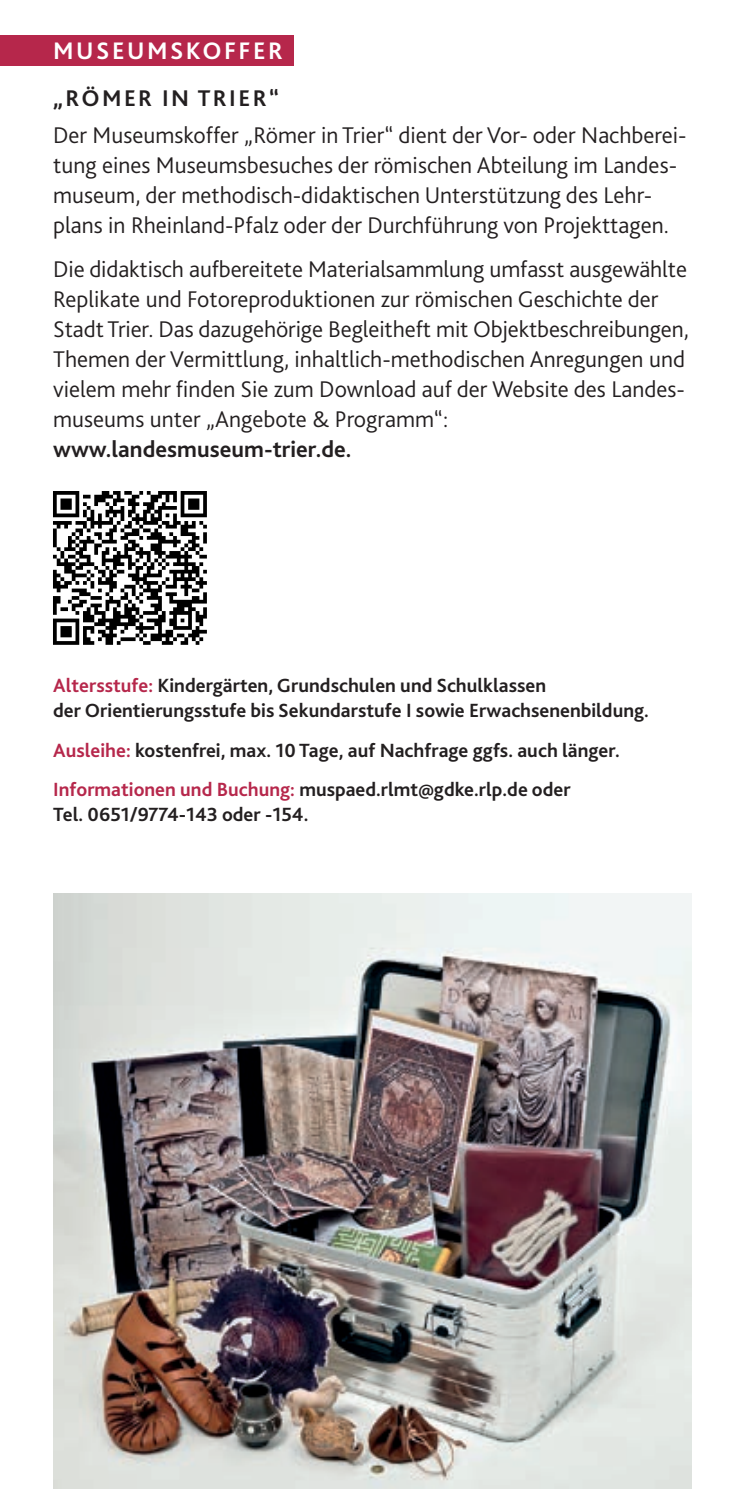
<style>
.page{position:relative;width:745px;height:1489px;background:#fff}
.page>*{position:absolute;margin:0;border:0;box-sizing:border-box;transform-origin:0 0}
.t1{font:700 25px "Bliss 2";letter-spacing:.1em;color:#fff}
.t2{font:300 23.75px/30px "Bliss 2";color:#231f20}
.t3{font:700 23.75px "Bliss 2";color:#231f20}
.t4{font:700 23.75px "Bliss 2";letter-spacing:.1em;color:#231f20}
.t5{font:700 20px "Bliss 2";color:#231f20}
.s1{color:#b6274b}
</style>
<div class="page">
<div style="left:0;top:35px;width:293px;height:31px;background:#b6274b"></div>
<img style="left:53px;top:893px;width:638px;height:595px">
<svg style="left:53px;top:491px;width:154px;height:153px"></svg>
<p class="t1" style="left:53px;top:36px;width:231px">MUSEUMSKOFFER</p>
<p class="t4" style="left:53px;top:83px;width:227px">„RÖMER IN TRIER“</p>
<p class="t2" style="left:53px;top:119px;width:634px">Der Museumskoffer „Römer in Trier“ dient der Vor- oder Nachberei&shy;tung eines Museumsbesuches der römischen Abteilung im Landes&shy;museum, der methodisch-didaktischen Unterstützung des Lehr&shy;plans in Rheinland-Pfalz oder der Durchführung von Projekttagen.</p>
<p class="t2" style="left:53px;top:253px;width:636px">Die didaktisch aufbereitete Materialsammlung umfasst ausgewählte Replikate und Fotoreproduktionen zur römischen Geschichte der Stadt Trier. Das dazugehörige Begleitheft mit Objektbeschreibungen, Themen der Vermittlung, inhaltlich-methodischen Anregungen und vielem mehr finden Sie zum Download auf der Website des Landes&shy;museums unter „Angebote &amp; Programm“:</p>
<p class="t3" style="left:53px;top:434px;width:299px">www.landesmuseum-trier.de.</p>
<p class="t5" style="left:53px;top:673px;width:494px"><span class="s1">Altersstufe:</span> Kindergärten, Grundschulen und Schulklassen</p>
<p class="t5" style="left:53px;top:698px;width:597px">der Orientierungsstufe bis Sekundarstufe I sowie Erwachsenenbildung.</p>
<p class="t5" style="left:53px;top:737px;width:567px"><span class="s1">Ausleihe:</span> kostenfrei, max. 10 Tage, auf Nachfrage ggfs. auch länger.</p>
<p class="t5" style="left:53px;top:776px;width:518px"><span class="s1">Informationen und Buchung:</span> muspaed.rlmt@gdke.rlp.de oder</p>
<p class="t5" style="left:53px;top:801px;width:256px">Tel. 0651/9774-143 oder -154.</p>
</div>
